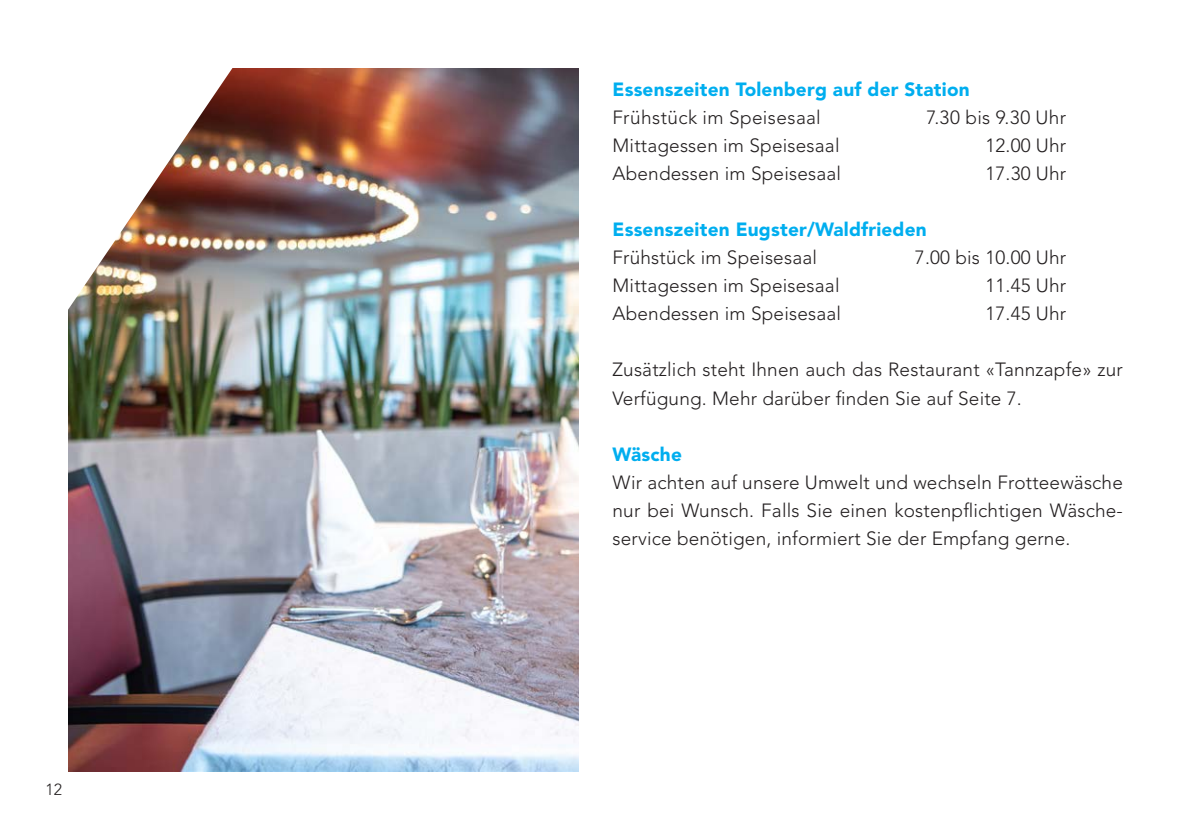
<style>
.page{position:relative;width:1191px;height:840px;background:#fff}
.page>*{position:absolute;margin:0;border:0;box-sizing:border-box;transform-origin:0 0}
.t1{font:300 19px/28px "Avenir LT Std";letter-spacing:.01em;color:#231f20}
.t2{font:900 19px "Avenir LT Std";letter-spacing:.01em;color:#00aeef}
.t3{font:300 16px "Avenir LT Std";color:#231f20}
</style>
<div class="page">
<img style="left:68px;top:68px;width:510px;height:703px">
<img style="left:68px;top:68px;width:253px;height:298px">
<p class="t3" style="left:45px;top:779px;width:18px">12</p>
<p class="t2" style="left:612px;top:78px;width:359px">Essenszeiten Tolenberg auf der Station</p>
<p class="t1" style="left:612px;top:104px;width:210px">Frühstück im Speisesaal</p>
<p class="t1" style="left:926px;top:104px;width:141px">7.30 bis 9.30 Uhr</p>
<p class="t1" style="left:612px;top:132px;width:228px">Mittagessen im Speisesaal</p>
<p class="t1" style="left:985px;top:132px;width:82px">12.00 Uhr</p>
<p class="t1" style="left:612px;top:160px;width:230px">Abendessen im Speisesaal</p>
<p class="t1" style="left:985px;top:160px;width:82px">17.30 Uhr</p>
<p class="t2" style="left:612px;top:218px;width:316px">Essenszeiten Eugster/Waldfrieden</p>
<p class="t1" style="left:612px;top:244px;width:206px">Frühstück im Speisesaal</p>
<p class="t1" style="left:915px;top:244px;width:153px">7.00 bis 10.00 Uhr</p>
<p class="t1" style="left:612px;top:272px;width:228px">Mittagessen im Speisesaal</p>
<p class="t1" style="left:985px;top:272px;width:82px">11.45 Uhr</p>
<p class="t1" style="left:612px;top:300px;width:230px">Abendessen im Speisesaal</p>
<p class="t1" style="left:985px;top:300px;width:82px">17.45 Uhr</p>
<p class="t1" style="left:612px;top:356px;width:512px">Zusätzlich steht Ihnen auch das Restaurant «Tannzapfe» zur<br>Verfügung. Mehr darüber finden Sie auf Seite 7.</p>
<p class="t2" style="left:612px;top:442px;width:71px">Wäsche</p>
<p class="t1" style="left:612px;top:468px;width:512px;text-align:justify">Wir achten auf unsere Umwelt und wechseln Frotteewäsche nur bei Wunsch. Falls Sie einen kostenpflichtigen Wäsche&shy;service benötigen, informiert Sie der Empfang gerne.</p>
</div>
